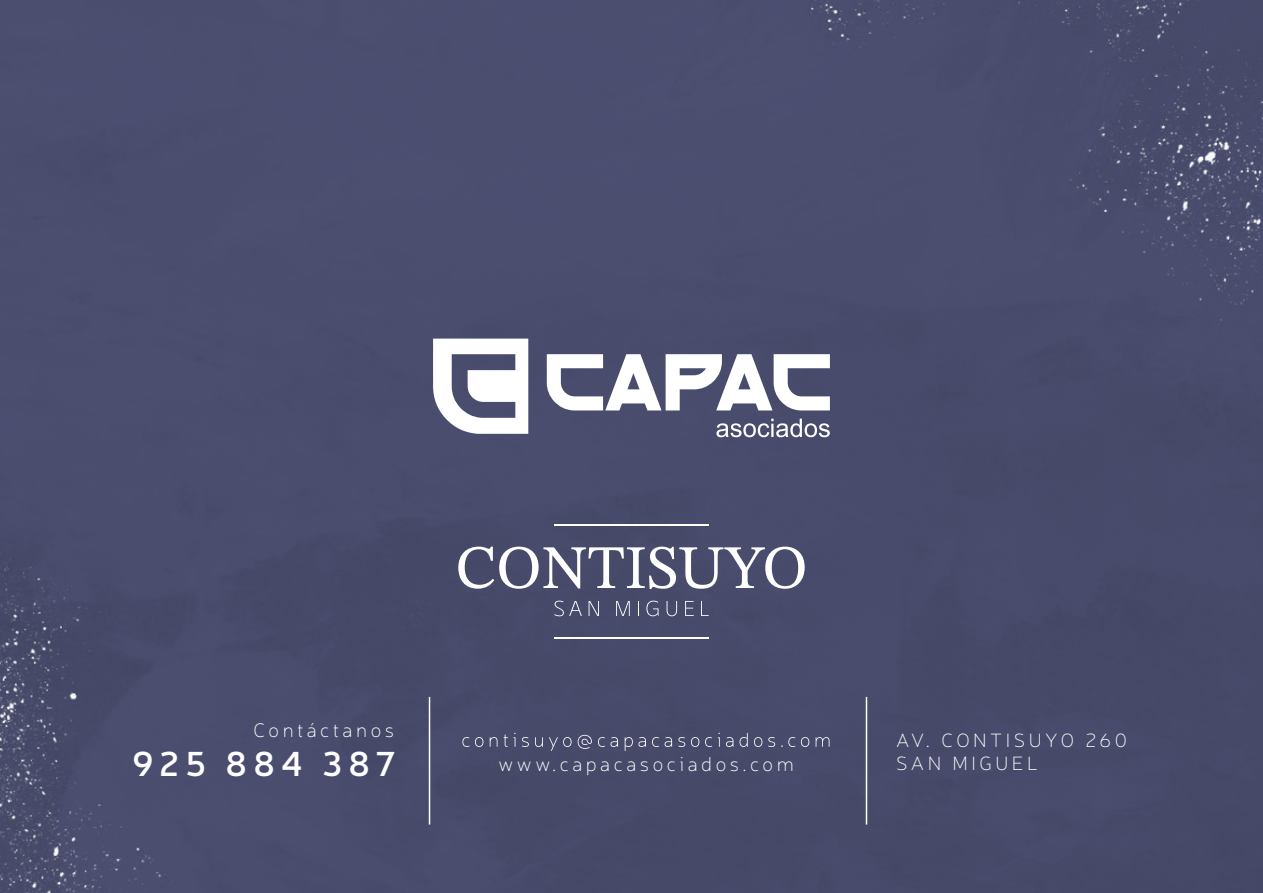
<style>
.page{position:relative;width:1263px;height:893px;background:#494c6d}
.page>*{position:absolute;margin:0;border:0;box-sizing:border-box;transform-origin:0 0}
.t1{font:600 34.5px "Neris";letter-spacing:.175em;color:#fff}
.t2{font:100 19.8px "Neris";letter-spacing:.18em;color:#fff}
.t3{font:100 19.5px/23.4px "Neris";letter-spacing:.18em;color:#fff}
</style>
<div class="page">
<svg style="left:433px;top:339px;width:95px;height:95px"></svg>
<svg style="left:547px;top:354px;width:283px;height:56px"></svg>
<svg style="left:716px;top:419px;width:114px;height:18px"></svg>
<svg style="left:458px;top:547px;width:347px;height:42px"></svg>
<svg style="left:554px;top:601px;width:28px;height:15px"></svg>
<svg style="left:589px;top:601px;width:10px;height:15px"></svg>
<svg style="left:616px;top:601px;width:14px;height:15px"></svg>
<svg style="left:638px;top:601px;width:1px;height:15px"></svg>
<svg style="left:646px;top:601px;width:12px;height:15px"></svg>
<svg style="left:666px;top:601px;width:11px;height:15px"></svg>
<svg style="left:685px;top:601px;width:9px;height:15px"></svg>
<svg style="left:701px;top:601px;width:8px;height:15px"></svg>
<hr style="left:554px;top:524px;width:155px;height:2px;background:#fff">
<hr style="left:554px;top:637px;width:155px;height:2px;background:#fff">
<hr style="left:429px;top:697px;width:1px;height:128px;background:#fff">
<hr style="left:866px;top:697px;width:1px;height:128px;background:#fff">
<svg style="left:462px;top:733px;width:367px;height:18px;background:#575976"></svg>
<p class="t2" style="left:254px;top:718px;width:142px">Contáctanos</p>
<h1 class="t1" style="left:132px;top:740px;width:265px">925 884 387</h1>
<p class="t2" style="left:499px;top:752px;width:297px">www.capacasociados.com</p>
<p class="t3" style="left:896px;top:728px;width:232px">AV. CONTISUYO 260<br>SAN MIGUEL</p>
</div>
